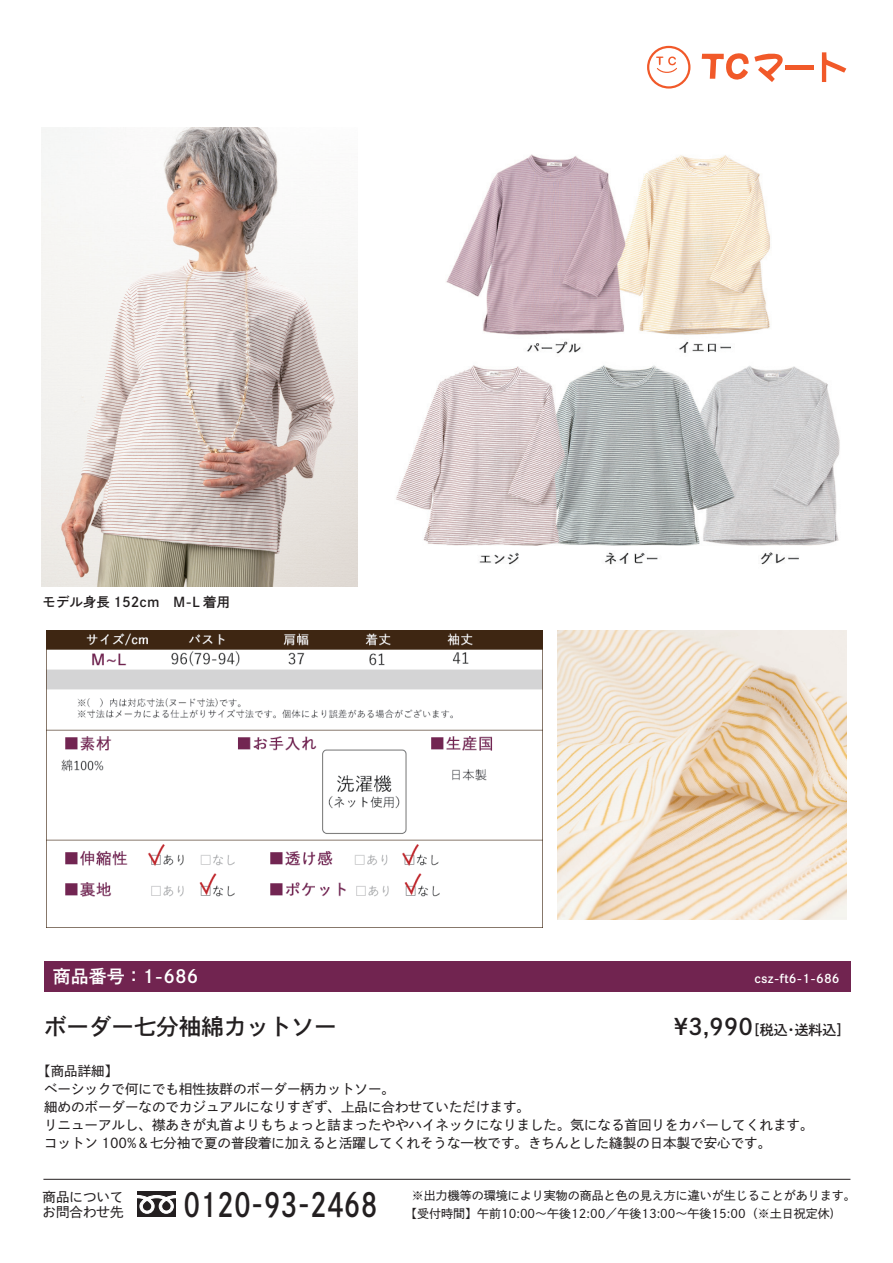
<style>
.page{position:relative;width:893px;height:1263px;background:#fff}
.page>*{position:absolute;margin:0;border:0;box-sizing:border-box;transform-origin:0 0}
.t1{font:32.55px "DNP Shuei Go Kin Std B";color:#231f20;scale:.8 1}
.t2{font:22.5px "DNP Shuei Go Kin Std B";color:#231f20}
.t3{font:18px "DNP Shuei Go Kin Std B";color:#fff}
.t4{font:13.95px "DNP Shuei Go Kin Std B";color:#231f20}
.t5{font:13.5px/18px "DNP Shuei Go Kin Std M";color:#231f20}
.t6{font:13.5px "DNP Shuei Go Kin Std B";color:#231f20}
.t7{font:12px "DNP Shuei Go Kin Std M";color:#231f20}
.t8{font:12px "DNP Shuei Go Kin Std B";color:#fff}
.s1{font-size:22.5px}
</style>
<div class="page">
<img style="left:396px;top:154px;width:444px;height:411px">
<img style="left:557px;top:630px;width:289px;height:289px">
<img style="left:46px;top:630px;width:496px;height:297px">
<img style="left:41px;top:128px;width:317px;height:458px">
<div style="left:44px;top:961px;width:806px;height:31px;background:#712450"></div>
<div style="left:137px;top:1191px;width:39px;height:26px;background:#231f20"></div>
<svg style="left:137px;top:1195px;width:39px;height:19px"></svg>
<hr style="left:43px;top:1179px;width:807px;height:1px;background:#231f20">
<svg style="left:822px;top:52px;width:24px;height:30px"></svg>
<svg style="left:702px;top:53px;width:81px;height:29px"></svg>
<div style="left:785px;top:65px;width:28px;height:5px;background:#f15929"></div>
<svg style="left:647px;top:46px;width:43px;height:43px"></svg>
<div style="left:649px;top:48px;width:39px;height:38px;background:#fff;border-radius:50%"></div>
<svg style="left:656px;top:56px;width:21px;height:17px"></svg>
<p class="t6" style="left:43px;top:592px;width:189px">モデル身長 152cm　M-L 着用</p>
<h3 class="t3" style="left:53px;top:964px;width:147px">商品番号：1-686</h3>
<p class="t8" style="left:755px;top:970px;width:86px">csz-ft6-1-686</p>
<h2 class="t2" style="left:44px;top:1011px;width:294px">ボーダー七分袖綿カットソー</h2>
<p class="t4" style="left:674px;top:1020px;width:178px"><span class="s1">¥3,990</span>［税込・送料込］</p>
<p class="t5" style="left:44px;top:1062px;width:771px;text-indent:-7px">【商品詳細】<br>ベーシックで何にでも相性抜群のボーダー柄カットソー。<br>細めのボーダーなのでカジュアルになりすぎず、上品に合わせていただけます。<br>リニューアルし、襟あきが丸首よりもちょっと詰まったややハイネックになりました。気になる首回りをカバーしてくれます。コットン 100%＆七分袖で夏の普段着に加えると活躍してくれそうな一枚です。きちんとした縫製の日本製で安心です。</p>
<p class="t5" style="left:43px;top:1189px;width:82px;line-height:15px">商品についてお問合わせ先</p>
<h1 class="t1" style="left:184px;top:1182px;width:244px">0120-93-2468</h1>
<p class="t7" style="left:412px;top:1188px;width:445px">※出力機等の環境により実物の商品と色の見え方に違いが生じることがあります。</p>
<p class="t7" style="left:411px;top:1205px;width:436px">【受付時間】午前10:00～午後12:00／午後13:00～午後15:00（※土日祝定休)　</p>
</div>
